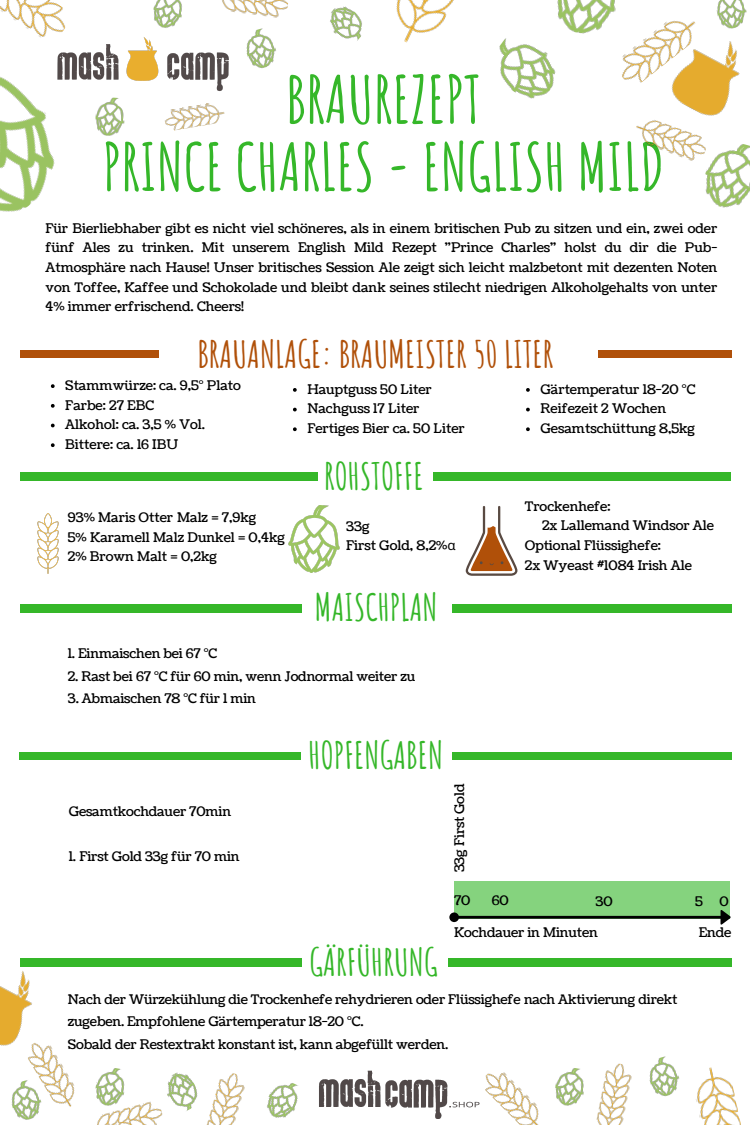
<style>
.page{position:relative;width:750px;height:1125px;background:#fff}
.page>*{position:absolute;margin:0;border:0;box-sizing:border-box;transform-origin:0 0}
.t1{font:700 65px/67.5px "Amatic SC";color:#35b729;text-align:center}
.t2{font:700 36.88px "Amatic SC";color:#35b729}
.t3{font:700 36.88px "Amatic SC";color:#b05009}
.t4{font:13.25px/19.8px "Coustard";color:#000}
.s1{font-family:"Noto Sans"}
</style>
<div class="page">
<img style="left:289px;top:506px;width:51px;height:66px">
<img style="left:499px;top:38px;width:57px;height:61px">
<img style="left:0;top:0;width:66px;height:29px">
<img style="left:672px;top:41px;width:68px;height:75px">
<img style="left:246px;top:28px;width:30px;height:41px">
<img style="left:549px;top:0;width:67px;height:39px">
<img style="left:0;top:29px;width:55px;height:183px">
<img style="left:612px;top:8px;width:92px;height:82px">
<img style="left:396px;top:0;width:58px;height:43px">
<img style="left:165px;top:103px;width:60px;height:28px">
<img style="left:636px;top:115px;width:73px;height:46px">
<img style="left:698px;top:136px;width:52px;height:72px">
<img style="left:95px;top:99px;width:30px;height:37px">
<img style="left:153px;top:0;width:29px;height:28px">
<img style="left:716px;top:0;width:31px;height:29px">
<img style="left:222px;top:0;width:66px;height:18px">
<img style="left:330px;top:6px;width:32px;height:35px">
<img style="left:11px;top:1086px;width:27px;height:34px">
<img style="left:97px;top:1101px;width:65px;height:24px">
<img style="left:319px;top:1071px;width:159px;height:48px">
<img style="left:478px;top:1072px;width:61px;height:53px">
<img style="left:696px;top:1067px;width:45px;height:58px">
<img style="left:267px;top:1083px;width:31px;height:35px">
<img style="left:555px;top:1068px;width:29px;height:38px">
<img style="left:649px;top:1056px;width:31px;height:41px">
<img style="left:23px;top:1086px;width:52px;height:27px">
<img style="left:95px;top:1068px;width:33px;height:40px">
<img style="left:160px;top:1072px;width:38px;height:43px">
<img style="left:596px;top:1063px;width:36px;height:62px">
<img style="left:206px;top:1073px;width:39px;height:52px">
<img style="left:37px;top:514px;width:22px;height:60px">
<img style="left:48px;top:29px;width:181px;height:70px">
<img style="left:0;top:958px;width:94px;height:128px">
<svg style="left:466px;top:506px;width:51px;height:70px"></svg>
<svg style="left:51px;top:384px;width:4px;height:4px"></svg>
<svg style="left:51px;top:404px;width:4px;height:4px"></svg>
<svg style="left:51px;top:424px;width:4px;height:3px"></svg>
<svg style="left:51px;top:443px;width:4px;height:4px"></svg>
<svg style="left:293px;top:388px;width:4px;height:4px"></svg>
<svg style="left:293px;top:408px;width:4px;height:3px"></svg>
<svg style="left:293px;top:427px;width:4px;height:4px"></svg>
<svg style="left:526px;top:388px;width:4px;height:4px"></svg>
<svg style="left:526px;top:408px;width:4px;height:3px"></svg>
<svg style="left:526px;top:427px;width:4px;height:4px"></svg>
<div style="left:21px;top:350px;width:138px;height:8px;background:#b05009"></div>
<div style="left:598px;top:350px;width:133px;height:8px;background:#b05009"></div>
<div style="left:21px;top:959px;width:281px;height:7px;background:#35b729"></div>
<div style="left:448px;top:959px;width:283px;height:7px;background:#35b729"></div>
<div style="left:21px;top:473px;width:297px;height:7px;background:#35b729"></div>
<div style="left:434px;top:473px;width:297px;height:7px;background:#35b729"></div>
<div style="left:21px;top:605px;width:281px;height:8px;background:#35b729"></div>
<div style="left:452px;top:605px;width:279px;height:8px;background:#35b729"></div>
<div style="left:20px;top:752px;width:281px;height:8px;background:#35b729"></div>
<div style="left:452px;top:752px;width:279px;height:8px;background:#35b729"></div>
<div style="left:454px;top:881px;width:276px;height:37px;background:#85d37e"></div>
<svg style="left:449px;top:910px;width:282px;height:15px"></svg>
<p class="t1" style="left:103px;top:65px;width:564px">BRAUREZEPT<br>PRINCE CHARLES - ENGLISH MILD</p>
<p class="t4" style="left:45px;top:219px;width:673px;text-align:justify">Für Bierliebhaber gibt es nicht viel schöneres, als in einem britischen Pub zu sitzen und ein, zwei oder fünf Ales zu trinken. Mit unserem English Mild Rezept "Prince Charles" holst du dir die Pub-Atmosphäre nach Hause! Unser britisches Session Ale zeigt sich leicht malzbetont mit dezenten Noten von Toffee, Kaffee und Schokolade und bleibt dank seines stilecht niedrigen Alkoholgehalts von unter 4% immer erfrischend. Cheers!</p>
<p class="t3" style="left:197px;top:330px;width:358px">BRAUANLAGE: BRAUMEISTER 50 LITER</p>
<p class="t4" style="left:65px;top:376px;width:177px">Stammwürze: ca. 9,5° Plato</p>
<h2 class="t4" style="left:65px;top:395px;width:90px">Farbe: 27 EBC</h2>
<p class="t4" style="left:65px;top:415px;width:141px">Alkohol: ca. 3,5 % Vol.</p>
<p class="t4" style="left:65px;top:435px;width:115px">Bittere: ca. 16 IBU</p>
<p class="t4" style="left:68px;top:508px;width:190px">93% Maris Otter Malz = 7,9kg</p>
<p class="t4" style="left:68px;top:527px;width:219px">5% Karamell Malz Dunkel = 0,4kg</p>
<p class="t4" style="left:68px;top:547px;width:151px">2% Brown Malt = 0,2kg</p>
<p class="t4" style="left:307px;top:380px;width:126px">Hauptguss 50 Liter</p>
<p class="t4" style="left:307px;top:399px;width:114px">Nachguss 17 Liter</p>
<p class="t4" style="left:307px;top:419px;width:159px">Fertiges Bier ca. 50 Liter</p>
<h2 class="t2" style="left:324px;top:452px;width:101px">ROHSTOFFE</h2>
<p class="t4" style="left:346px;top:516px;width:25px">33g</p>
<p class="t4" style="left:346px;top:536px;width:111px">First Gold, 8,2%<span class="s1">α</span></p>
<p class="t2" style="left:315px;top:584px;width:124px">MAISCHPLAN</p>
<p class="t4" style="left:68px;top:644px;width:151px">1. Einmaischen bei 67 °C</p>
<p class="t4" style="left:68px;top:667px;width:349px">2. Rast bei 67 °C für 60 min, wenn Jodnormal weiter zu</p>
<p class="t4" style="left:68px;top:689px;width:190px">3. Abmaischen 78 °C für 1 min</p>
<p class="t4" style="left:69px;top:802px;width:164px">Gesamtkochdauer 70min</p>
<p class="t4" style="left:69px;top:847px;width:172px">1. First Gold 33g für 70 min</p>
<p class="t2" style="left:309px;top:732px;width:136px">HOPFENGABEN</p>
<p class="t4" style="left:450px;top:872px;width:90px;rotate:-90deg">33g First Gold</p>
<p class="t4" style="left:540px;top:380px;width:156px">Gärtemperatur 18-20 °C</p>
<p class="t4" style="left:540px;top:399px;width:127px">Reifezeit 2 Wochen</p>
<p class="t4" style="left:540px;top:419px;width:156px">Gesamtschüttung 8,5kg</p>
<h2 class="t4" style="left:525px;top:497px;width:87px">Trockenhefe:</h2>
<p class="t4" style="left:542px;top:516px;width:173px">2x Lallemand Windsor Ale</p>
<p class="t4" style="left:525px;top:536px;width:138px">Optional Flüssighefe:</p>
<p class="t4" style="left:525px;top:556px;width:169px">2x Wyeast #1084 Irish Ale</p>
<p class="t2" style="left:310px;top:938px;width:130px">GÄRFÜHRUNG</p>
<p class="t4" style="left:454px;top:890px;width:18px">70</p>
<p class="t4" style="left:695px;top:892px;width:9px">5</p>
<p class="t4" style="left:719px;top:892px;width:11px">0</p>
<p class="t4" style="left:492px;top:890px;width:18px">60</p>
<p class="t4" style="left:596px;top:892px;width:19px">30</p>
<p class="t4" style="left:454px;top:923px;width:145px">Kochdauer in Minuten</p>
<p class="t4" style="left:699px;top:923px;width:34px">Ende</p>
<p class="t4" style="left:68px;top:988px;width:611px;line-height:22.5px">Nach der Würzekühlung die Trockenhefe rehydrieren oder Flüssighefe nach Aktivierung direkt zugeben. Empfohlene Gärtemperatur 18-20 °C.</p>
<p class="t4" style="left:68px;top:1035px;width:382px">Sobald der Restextrakt konstant ist, kann abgefüllt werden.</p>
</div>
